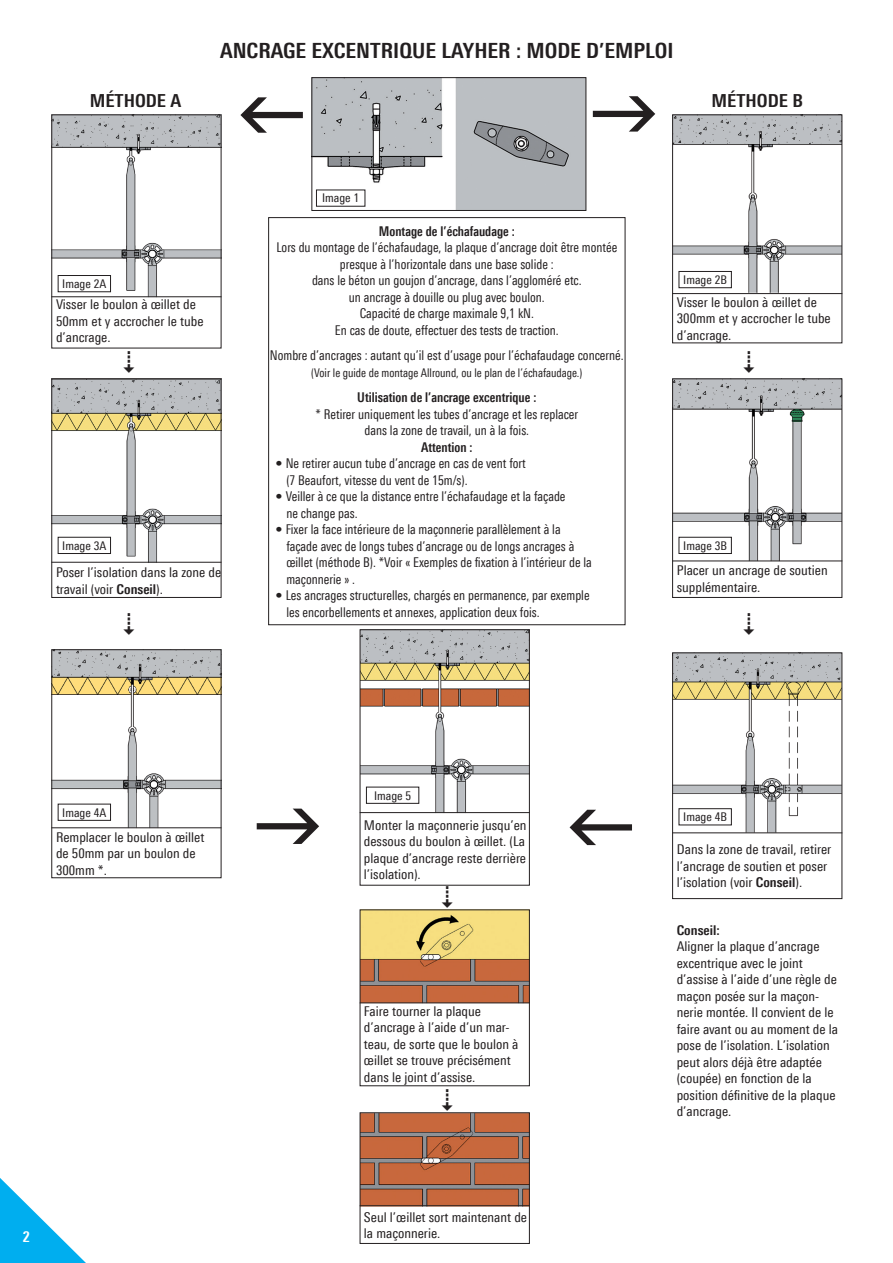
<style>
.page{position:relative;width:893px;height:1263px;background:#fff}
.page>*{position:absolute;margin:0;border:0;box-sizing:border-box;transform-origin:0 0}
.t1{font:700 21px "Linotype Univers 620 Cn";color:#231f20;scale:1.05 1}
.t2{font:700 18px "Linotype Univers 620 Cn";color:#231f20;scale:1.05 1}
.t3{font:700 15px "Linotype Univers 620 Cn";color:#fff}
.t4{font:13.5px/16.5px "Linotype Univers 420 Cn";color:#231f20;scale:1.05 1}
.t5{font:13.5px/16.5px "Linotype Univers 420 Cn";color:#231f20;text-align:center;scale:.95 1}
.t6{font:700 13.5px "Linotype Univers 620 Cn";color:#231f20;scale:.95 1}
.t7{font:700 13.5px "Linotype Univers 620 Cn";color:#231f20;scale:1.05 1}
.t8{font:12px "Linotype Univers 420 Cn";color:#231f20;scale:.95 1}
.t9{font:12px "Linotype Univers 420 Cn";color:#231f20;scale:1.05 1}
.s1{font-family:"Linotype Univers 620 Cn";font-weight:700}
</style>
<div class="page">
<img style="left:53px;top:116px;width:166px;height:182px">
<div style="left:51px;top:114px;width:170px;height:234px;border:1px solid #231f20"></div>
<img style="left:53px;top:380px;width:166px;height:182px">
<div style="left:51px;top:378px;width:170px;height:220px;border:1px solid #231f20"></div>
<img style="left:362px;top:911px;width:166px;height:93px">
<img style="left:362px;top:1114px;width:166px;height:93px">
<div style="left:360px;top:1112px;width:170px;height:132px;border:1px solid #231f20"></div>
<img style="left:313px;top:79px;width:271px;height:130px">
<div style="left:311px;top:77px;width:275px;height:134px;border:1px solid #231f20"></div>
<img style="left:674px;top:116px;width:166px;height:179px">
<div style="left:672px;top:114px;width:170px;height:229px;border:1px solid #231f20"></div>
<img style="left:674px;top:380px;width:166px;height:181px">
<div style="left:672px;top:378px;width:170px;height:220px;border:1px solid #231f20"></div>
<img style="left:674px;top:654px;width:166px;height:180px">
<div style="left:672px;top:652px;width:170px;height:247px;border:1px solid #231f20"></div>
<div style="left:58px;top:275px;width:53px;height:17px;border:1px solid #231f20"></div>
<div style="left:58px;top:537px;width:53px;height:17px;border:1px solid #231f20"></div>
<img style="left:362px;top:631px;width:166px;height:183px">
<div style="left:360px;top:629px;width:170px;height:256px;border:1px solid #231f20"></div>
<div style="left:366px;top:787px;width:53px;height:17px;border:1px solid #231f20"></div>
<div style="left:679px;top:271px;width:53px;height:17px;border:1px solid #231f20"></div>
<div style="left:679px;top:537px;width:53px;height:17px;border:1px solid #231f20"></div>
<div style="left:679px;top:808px;width:53px;height:17px;border:1px solid #231f20"></div>
<hr style="left:51px;top:296px;width:170px;height:1px;background:#231f20">
<hr style="left:51px;top:562px;width:170px;height:1px;background:#231f20">
<hr style="left:360px;top:812px;width:170px;height:1px;background:#231f20">
<hr style="left:672px;top:293px;width:170px;height:1px;background:#231f20">
<hr style="left:672px;top:561px;width:170px;height:1px;background:#231f20">
<hr style="left:672px;top:832px;width:170px;height:1px;background:#231f20">
<hr style="left:360px;top:1002px;width:170px;height:1px;background:#231f20">
<hr style="left:360px;top:1205px;width:170px;height:1px;background:#231f20">
<img style="left:53px;top:651px;width:166px;height:178px">
<div style="left:51px;top:649px;width:170px;height:229px;border:1px solid #231f20"></div>
<div style="left:58px;top:804px;width:53px;height:17px;border:1px solid #231f20"></div>
<hr style="left:51px;top:827px;width:170px;height:1px;background:#231f20">
<div style="left:268px;top:217px;width:357px;height:408px;border:1px solid #231f20"></div>
<svg style="left:0;top:1178px;width:86px;height:85px"></svg>
<h1 class="t1" style="left:220px;top:38px;width:433px">ANCRAGE EXCENTRIQUE LAYHER : MODE D’EMPLOI</h1>
<h2 class="t2" style="left:90px;top:89px;width:89px">MÉTHODE A</h2>
<h2 class="t2" style="left:712px;top:89px;width:88px">MÉTHODE B</h2>
<p class="t9" style="left:322px;top:191px;width:37px">Image 1</p>
<p class="t9" style="left:62px;top:277px;width:43px">Image 2A</p>
<p class="t4" style="left:56px;top:296px;width:142px">Visser le boulon à œillet de<br>50mm et y accrocher le tube d’ancrage.</p>
<p class="t9" style="left:62px;top:538px;width:43px">Image 3A</p>
<p class="t4" style="left:56px;top:564px;width:159px">Poser l’isolation dans la zone de travail (voir <span class="s1">Conseil</span>).</p>
<p class="t6" style="left:379px;top:223px;width:145px">Montage de l’échafaudage :</p>
<p class="t5" style="left:276px;top:239px;width:360px">Lors du montage de l’échafaudage, la plaque d’ancrage doit être montée presque à l’horizontale dans une base solide :<br>dans le béton un goujon d’ancrage, dans l’aggloméré etc.<br>un ancrage à douille ou plug avec boulon.<br>Capacité de charge maximale 9,1 kN.<br>En cas de doute, effectuer des tests de traction.</p>
<p class="t5" style="left:270px;top:347px;width:374px">Nombre d’ancrages : autant qu’il est d’usage pour l’échafaudage concerné.</p>
<p class="t8" style="left:311px;top:365px;width:287px">(Voir le guide de montage Allround, ou le plan de l’échafaudage.)</p>
<p class="t6" style="left:357px;top:389px;width:190px">Utilisation de l’ancrage excentrique :</p>
<p class="t5" style="left:315px;top:405px;width:278px">* Retirer uniquement les tubes d’ancrage et les replacer dans la zone de travail, un à la fois.</p>
<p class="t6" style="left:421px;top:439px;width:56px">Attention :</p>
<p class="t4" style="left:286px;top:455px;width:230px;text-indent:-11px">• Ne retirer aucun tube d’ancrage en cas de vent fort (7 Beaufort, vitesse du vent de 15m/s).</p>
<p class="t4" style="left:286px;top:488px;width:267px;text-indent:-11px">• Veiller à ce que la distance entre l’échafaudage et la façade ne change pas.</p>
<p class="t4" style="left:286px;top:521px;width:292px;text-indent:-11px">• Fixer la face intérieure de la maçonnerie parallèlement à la façade avec de longs tubes d’ancrage ou de longs ancrages à œillet (méthode B). *Voir « Exemples de fixation à l’intérieur de la maçonnerie » .</p>
<p class="t4" style="left:286px;top:587px;width:290px;text-indent:-11px">• Les ancrages structurelles, chargés en permanence, par exemple les encorbellements et annexes, application deux fois.</p>
<p class="t9" style="left:683px;top:273px;width:43px">Image 2B</p>
<p class="t4" style="left:677px;top:294px;width:148px">Visser le boulon à œillet de<br>300mm et y accrocher le tube d’ancrage.</p>
<p class="t9" style="left:683px;top:538px;width:43px">Image 3B</p>
<p class="t4" style="left:677px;top:562px;width:145px">Placer un ancrage de soutien supplémentaire.</p>
<p class="t9" style="left:62px;top:805px;width:43px">Image 4A</p>
<p class="t4" style="left:56px;top:828px;width:143px">Remplacer le boulon à œillet de 50mm par un boulon de<br>300mm *.</p>
<p class="t3" style="left:23px;top:1228px;width:9px">2</p>
<p class="t9" style="left:374px;top:788px;width:37px">Image 5</p>
<p class="t4" style="left:364px;top:817px;width:156px;text-align:justify">Monter la maçonnerie jusqu’en dessous du boulon à œillet. (La plaque d’ancrage reste derrière l’isolation).</p>
<p class="t4" style="left:364px;top:1002px;width:149px">Faire tourner la plaque d’ancrage à l’aide d’un mar&shy;teau, de sorte que le boulon à œillet se trouve précisément dans le joint d’assise.</p>
<p class="t4" style="left:364px;top:1208px;width:157px">Seul l’œillet sort maintenant de la maçonnerie.</p>
<p class="t9" style="left:683px;top:810px;width:43px">Image 4B</p>
<p class="t4" style="left:677px;top:841px;width:149px">Dans la zone de travail, retirer l’ancrage de soutien et poser l’isolation (voir <span class="s1">Conseil</span>).</p>
<p class="t7" style="left:677px;top:922px;width:42px">Conseil:</p>
<p class="t4" style="left:677px;top:938px;width:155px">Aligner la plaque d’ancrage excentrique avec le joint d’assise à l’aide d’une règle de maçon posée sur la maçon&shy;nerie montée. Il convient de le faire avant ou au moment de la pose de l’isolation. L’isolation peut alors déjà être adaptée (coupée) en fonction de la position définitive de la plaque d’ancrage.</p>
</div>
